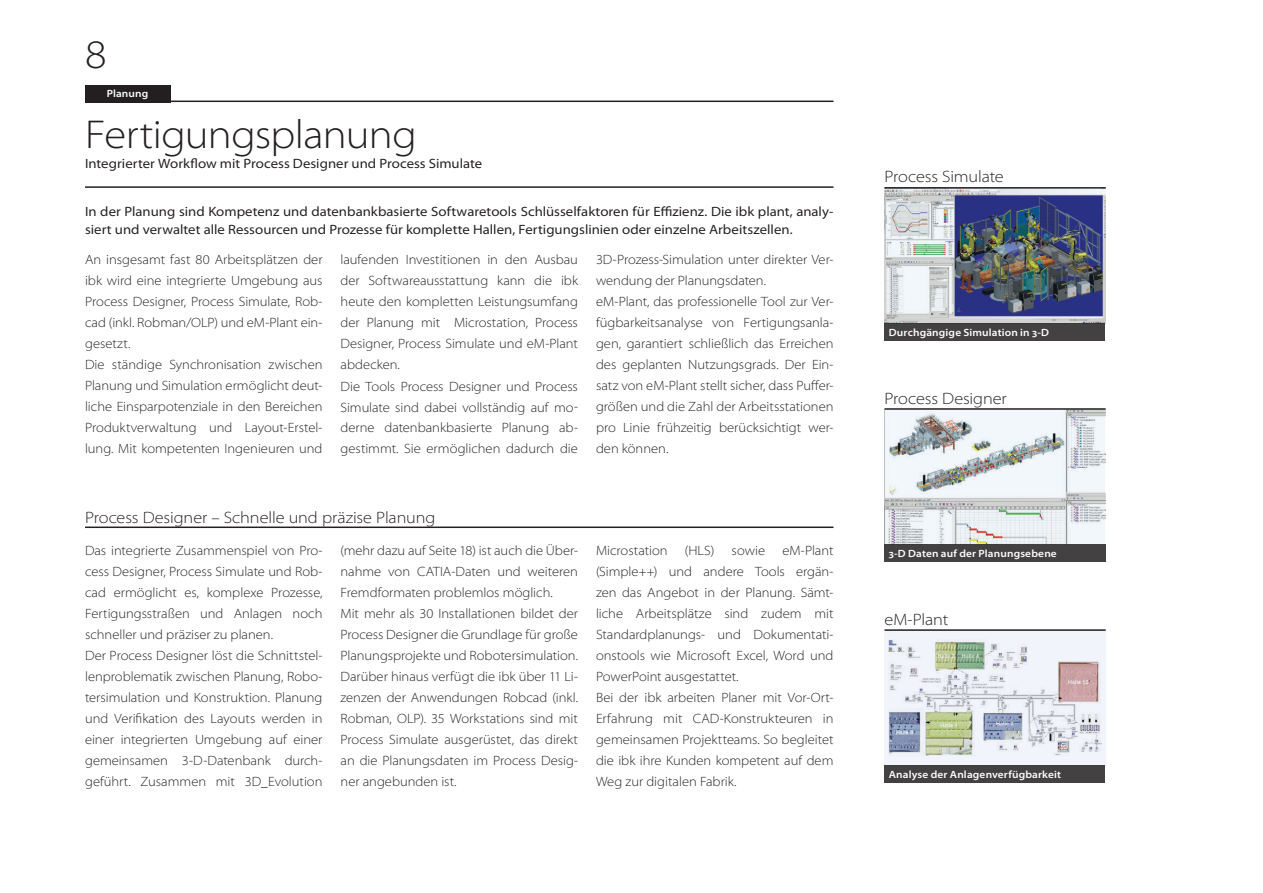
<style>
.page{position:relative;width:1263px;height:893px;background:#fff}
.page>*{position:absolute;margin:0;border:0;box-sizing:border-box;transform-origin:0 0}
.t1{font:300 semi-expanded 40.5px "Myriad Pro";letter-spacing:-.015em;color:#231f20}
.t2{font:300 semi-expanded 16.5px "Myriad Pro";letter-spacing:-.01em;color:#231f20}
.t3{font:300 semi-expanded 13.5px/21px "Myriad Pro";color:#231f20}
.t4{font:semi-expanded 13.5px/18px "Myriad Pro";color:#231f20}
.t5{font:600 semi-expanded 10.5px "Myriad Pro";letter-spacing:.015em;color:#fff}
</style>
<div class="page">
<div style="left:884px;top:629px;width:222px;height:136px;background:#f1f4fa"></div>
<img style="left:889px;top:639px;width:212px;height:116px">
<img style="left:884px;top:189px;width:222px;height:134px">
<hr style="left:85px;top:526px;width:748px;height:2px;background:#231f20">
<img style="left:884px;top:410px;width:221px;height:134px">
<div style="left:884px;top:544px;width:222px;height:17px;background:#444142"></div>
<div style="left:884px;top:765px;width:221px;height:17px;background:#444142"></div>
<div style="left:884px;top:323px;width:221px;height:17px;background:#444142"></div>
<hr style="left:884px;top:187px;width:222px;height:2px;background:#231f20">
<hr style="left:884px;top:408px;width:222px;height:2px;background:#231f20">
<hr style="left:884px;top:629px;width:222px;height:2px;background:#231f20">
<hr style="left:170px;top:101px;width:663px;height:1px;background:#231f20">
<hr style="left:85px;top:186px;width:748px;height:2px;background:#231f20">
<div style="left:85px;top:85px;width:85px;height:17px;background:#231f20"></div>
<h1 class="t1" style="left:85px;top:32px;width:23px">8</h1>
<p class="t5" style="left:107px;top:88px;width:43px">Planung</p>
<h1 class="t1" style="left:85px;top:112px;width:333px">Fertigungsplanung</h1>
<p class="t4" style="left:85px;top:155px;width:399px">Integrierter Workflow mit Process Designer und Process Simulate</p>
<p class="t4" style="left:85px;top:202px;width:750px">In der Planung sind Kompetenz und datenbankbasierte Softwaretools Schlüsselfaktoren für Effizienz. Die ibk plant, analy&shy;siert und verwaltet alle Ressourcen und Prozesse für komplette Hallen, Fertigungslinien oder einzelne Arbeitszellen.</p>
<p class="t3" style="left:85px;top:250px;width:239px">An insgesamt fast 80 Arbeitsplätzen der ibk wird eine integrierte Umgebung aus Process Designer, Process Simulate, Rob&shy;cad (inkl. Robman/OLP) und eM-Plant ein&shy;gesetzt.<br>Die ständige Synchronisation zwischen Planung und Simulation ermöglicht deut&shy;liche Einsparpotenziale in den Bereichen Produktverwaltung und Layout-Erstel&shy;lung. Mit kompetenten Ingenieuren und</p>
<p class="t3" style="left:340px;top:250px;width:239px">laufenden Investitionen in den Ausbau der Softwareausstattung kann die ibk heute den kompletten Leistungsumfang der Planung mit Microstation, Process Designer, Process Simulate und eM-Plant abdecken.<br>Die Tools Process Designer und Process Simulate sind dabei vollständig auf mo&shy;derne datenbankbasierte Planung ab&shy;gestimmt. Sie ermöglichen dadurch die</p>
<p class="t3" style="left:596px;top:250px;width:239px">3D-Prozess-Simulation unter direkter Ver&shy;wendung der Planungsdaten.<br>eM-Plant, das professionelle Tool zur Ver&shy;fügbarkeitsanalyse von Fertigungsanla&shy;gen, garantiert schließlich das Erreichen des geplanten Nutzungsgrads. Der Ein&shy;satz von eM-Plant stellt sicher, dass Puffer&shy;größen und die Zahl der Arbeitsstationen pro Linie frühzeitig berücksichtigt wer&shy;den können.</p>
<p class="t2" style="left:85px;top:508px;width:352px">Process Designer – Schnelle und präzise Planung</p>
<p class="t3" style="left:85px;top:540px;width:239px">Das integrierte Zusammenspiel von Pro&shy;cess Designer, Process Simulate und Rob&shy;cad ermöglicht es, komplexe Prozesse, Fertigungsstraßen und Anlagen noch schneller und präziser zu planen.<br>Der Process Designer löst die Schnittstel&shy;lenproblematik zwischen Planung, Robo&shy;tersimulation und Konstruktion. Planung und Verifikation des Layouts werden in einer integrierten Umgebung auf einer gemeinsamen 3-D-Datenbank durch&shy;geführt. Zusammen mit 3D_Evolution</p>
<p class="t3" style="left:340px;top:540px;width:239px">(mehr dazu auf Seite 18) ist auch die Über&shy;nahme von CATIA-Daten und weiteren Fremdformaten problemlos möglich.<br>Mit mehr als 30 Installationen bildet der Process Designer die Grundlage für große Planungsprojekte und Robotersimulation.<br>Darüber hinaus verfügt die ibk über 11 Li&shy;zenzen der Anwendungen Robcad (inkl.<br>Robman, OLP). 35 Workstations sind mit Process Simulate ausgerüstet, das direkt an die Planungsdaten im Process Desig&shy;ner angebunden ist.</p>
<p class="t3" style="left:596px;top:540px;width:73px">Microstation</p>
<p class="t3" style="left:685px;top:540px;width:31px">(HLS)</p>
<p class="t3" style="left:732px;top:540px;width:35px">sowie</p>
<p class="t3" style="left:596px;top:540px;width:239px;text-indent:186px">eM-Plant (Simple++) und andere Tools ergän&shy;zen das Angebot in der Planung. Sämt&shy;liche Arbeitsplätze sind zudem mit Standardplanungs- und Dokumentati&shy;onstools wie Microsoft Excel, Word und PowerPoint ausgestattet.<br>Bei der ibk arbeiten Planer mit Vor-Ort-Erfahrung mit CAD-Konstrukteuren in gemeinsamen Projektteams. So begleitet die ibk ihre Kunden kompetent auf dem Weg zur digitalen Fabrik.</p>
<p class="t2" style="left:884px;top:168px;width:121px">Process Simulate</p>
<p class="t5" style="left:889px;top:326px;width:162px">Durchgängige Simulation in 3-D</p>
<p class="t2" style="left:884px;top:389px;width:124px">Process Designer</p>
<p class="t5" style="left:889px;top:547px;width:170px">3-D Daten auf der Planungsebene</p>
<p class="t2" style="left:884px;top:610px;width:65px">eM-Plant</p>
<p class="t5" style="left:889px;top:768px;width:174px">Analyse der Anlagenverfügbarkeit</p>
</div>
